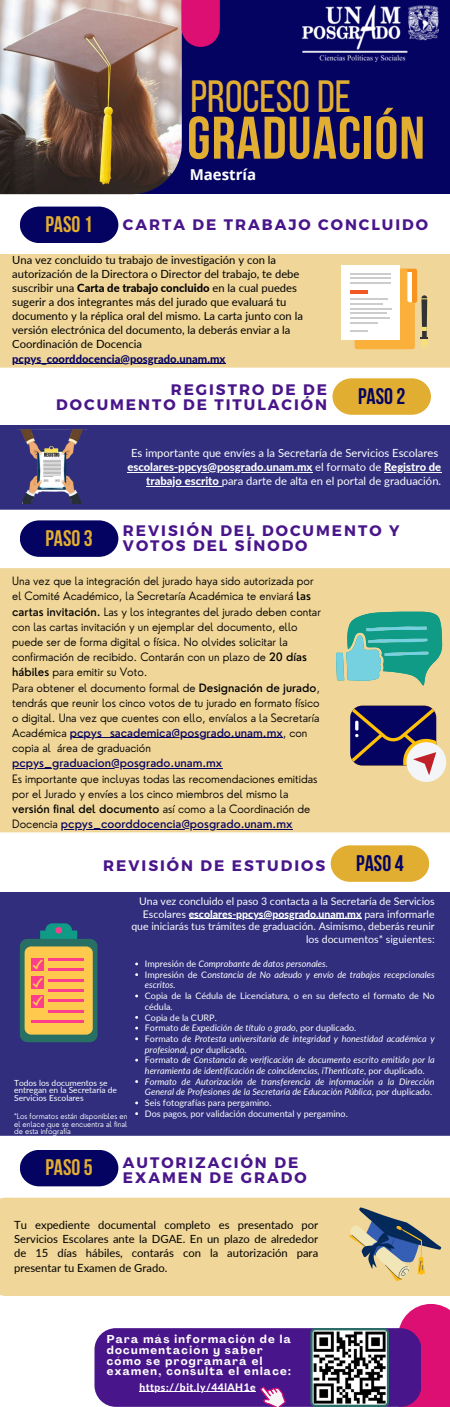
<style>
.page{position:relative;width:450px;height:1407px;background:#fff}
.page>*{position:absolute;margin:0;border:0;box-sizing:border-box;transform-origin:0 0}
.t1{font:700 60px "Bebas Neue";letter-spacing:.015em;color:#e1ae31}
.t2{font:45px "Bebas Neue";color:#e1ae31}
.t3{font:700 22.5px "Bebas Neue";color:#e1ae31}
.t4{font:700 22.5px "Bebas Neue";color:#050362}
.t5{font:700 15.23px/15.1px "Montserrat";letter-spacing:.13em;color:#49158a}
.t6{font:700 15px "Open Sans";color:#fff}
.t7{font:300 11.25px/15.1px "Nourd";color:#000}
.t8{font:11.25px/14.1px "Lato";color:#000}
.t9{font:11.25px "Lato";color:#fff}
.t10{font:700 11.25px/10.6px "Agrandir";letter-spacing:.115em;color:#fff}
.t11{font:800 11.25px "Lato";color:#fff}
.t12{font:800 11.25px "Lato";color:#050362}
.t13{font:10.5px/12.9px "Lato";color:#fff;text-align:center}
.t14{font:800 10.27px "Lato";letter-spacing:.05em;color:#fff}
.t15{font:italic 9px/10.6px "Lato";color:#fff}
.t16{font:9px/10.6px "Lato";color:#fff}
.t17{font:8.4px/7.9px "Lato";color:#fff}
.t18{font:300 7.73px/7.4px "Nourd";color:#fff;text-align:justify}
.s1{font-weight:800}
.s2{font-weight:400}
.s3{font-weight:500}
.s4{font-weight:500;color:#050362}
.s5{font-style:normal}
</style>
<div class="page">
<div style="left:0;top:254px;width:450px;height:113px;background:#f0d698"></div>
<svg style="left:20px;top:206px;width:98px;height:37px;background:#1c1a70"></svg>
<svg style="left:332px;top:378px;width:99px;height:37px;background:#e4b646"></svg>
<div style="left:0;top:425px;width:450px;height:84px;background:#302e7d"></div>
<svg style="left:20px;top:520px;width:98px;height:37px;background:#1c1a70"></svg>
<div style="left:0;top:568px;width:450px;height:264px;background:#f0d698"></div>
<hr style="left:70px;top:737px;width:213px;height:1px;background:#050362">
<hr style="left:12px;top:768px;width:210px;height:1px;background:#050362">
<hr style="left:61px;top:828px;width:231px;height:1px;background:#050362">
<svg style="left:331px;top:845px;width:98px;height:36px;background:#e3b442"></svg>
<div style="left:94px;top:0;width:356px;height:194px;background:#050362"></div>
<img style="left:302px;top:5px;width:136px;height:56px">
<img style="left:0;top:0;width:182px;height:194px">
<div style="left:182px;top:0;width:38px;height:47px;background:#de0f72"></div>
<div style="left:0;top:892px;width:450px;height:243px;background:#302e7d"></div>
<svg style="left:40px;top:923px;width:37px;height:15px"></svg>
<div style="left:55px;top:927px;width:7px;height:6px;background:#fd3f8b;border-radius:50%"></div>
<div style="left:20px;top:938px;width:77px;height:104px;background:#277063;border-radius:8px"></div>
<div style="left:25px;top:946px;width:68px;height:88px;background:#ffc94e;border-radius:7px"></div>
<hr style="left:48px;top:957px;width:36px;height:3px;background:#fd3f8b">
<hr style="left:48px;top:968px;width:36px;height:3px;background:#fd3f8b">
<hr style="left:48px;top:978px;width:36px;height:3px;background:#fd3f8b">
<hr style="left:48px;top:989px;width:36px;height:2px;background:#fd3f8b">
<hr style="left:48px;top:999px;width:36px;height:3px;background:#fd3f8b">
<hr style="left:48px;top:1009px;width:36px;height:3px;background:#fd3f8b">
<hr style="left:31px;top:1020px;width:53px;height:3px;background:#fd3f8b">
<div style="left:31px;top:957px;width:13px;height:13px;background:#fd3f8b"></div>
<div style="left:31px;top:976px;width:13px;height:13px;background:#fd3f8b"></div>
<div style="left:31px;top:994px;width:13px;height:13px;background:#fd3f8b"></div>
<svg style="left:33px;top:959px;width:10px;height:10px"></svg>
<svg style="left:33px;top:978px;width:10px;height:9px"></svg>
<svg style="left:33px;top:996px;width:10px;height:9px"></svg>
<svg style="left:20px;top:1150px;width:98px;height:36px;background:#18166e"></svg>
<div style="left:0;top:1197px;width:450px;height:98px;background:#f0d698"></div>
<div style="left:398px;top:1303px;width:52px;height:103px;background:#de0f72"></div>
<div style="left:94px;top:1327px;width:327px;height:79px;background:#49158a;border-radius:21px"></div>
<svg style="left:260px;top:1386px;width:26px;height:20px"></svg>
<div style="left:341px;top:265px;width:58px;height:75px;background:#fff"></div>
<svg style="left:350px;top:268px;width:80px;height:82px"></svg>
<img style="left:16px;top:429px;width:71px;height:74px">
<svg style="left:336px;top:611px;width:106px;height:74px;background:#61b69f"></svg>
<svg style="left:350px;top:705px;width:96px;height:76px;background:#77667a"></svg>
<svg style="left:349px;top:1207px;width:92px;height:73px;background:#aba68d"></svg>
<svg style="left:310px;top:1327px;width:79px;height:79px;background:#7b8181"></svg>
<hr style="left:12px;top:363px;width:214px;height:1px;background:#050362">
<hr style="left:127px;top:472px;width:186px;height:1px;background:#fff">
<hr style="left:384px;top:472px;width:57px;height:1px;background:#fff">
<hr style="left:151px;top:486px;width:71px;height:1px;background:#fff">
<hr style="left:189px;top:918px;width:173px;height:1px;background:#fff">
<hr style="left:139px;top:1391px;width:117px;height:1px;background:#fff">
<p class="t2" style="left:190px;top:78px;width:162px">PROCESO DE</p>
<h4 class="t1" style="left:187px;top:114px;width:239px">GRADUACIÓN</h4>
<p class="t6" style="left:190px;top:164px;width:68px">Maestría</p>
<h4 class="t3" style="left:45px;top:215px;width:49px">PASO1</h4>
<h3 class="t5" style="left:123px;top:216px;width:307px">CARTA DE TRABAJO CONCLUIDO</h3>
<p class="t8" style="left:12px;top:252px;width:292px">Una vez concluido tu trabajo de investigación y con la autorización de la Directora o Director del trabajo, te debe suscribir una <span class="s1">Carta de trabajo concluido</span> en la cual puedes sugerir a dos integrantes más del jurado que evaluará tu documento y la réplica oral del mismo. La carta junto con la versión electrónica del documento, la deberás enviar a la Coordinación de Docencia</p>
<p class="t12" style="left:12px;top:351px;width:215px">pcpys_coorddocencia@posgrado.unam.mx</p>
<p class="t5" style="left:56px;top:381px;width:272px;text-align:right">REGISTRO DE DE<br>DOCUMENTO DE TITULACIÓN</p>
<h3 class="t9" style="left:131px;top:446px;width:309px">Es importante que envíes a la Secretaría de Servicios Escolares</h3>
<h4 class="t11" style="left:127px;top:460px;width:315px">escolares-ppcys@posgrado.unam.mx <span class="s2">el formato de</span> Registro de</h4>
<p class="t9" style="left:146px;top:474px;width:297px"><span class="s1">trabajo escrito</span> para darte de alta en el portal de graduación.</p>
<p class="t4" style="left:358px;top:387px;width:49px">PASO2</p>
<p class="t3" style="left:45px;top:529px;width:49px">PASO3</p>
<p class="t5" style="left:123px;top:522px;width:278px">REVISIÓN DEL DOCUMENTO Y<br>VOTOS DEL SÍNODO</p>
<p class="t7" style="left:12px;top:573px;width:310px">Una vez que la integración del jurado haya sido autorizada por el Comité Académico, la Secretaría Académica te enviará <span class="s3">las cartas invitación.</span> Las y los integrantes del jurado deben contar con las cartas invitación y un ejemplar del documento, ello puede ser de forma digital o física. No olvides solicitar la confirmación de recibido. Contarán con un plazo de <span class="s3">20 días hábiles</span> para emitir su Voto.</p>
<p class="t7" style="left:12px;top:679px;width:309px;text-align:justify">Para obtener el documento formal de <span class="s3">Designación de jurado</span>, tendrás que reunir los cinco votos de tu jurado en formato físico o digital. Una vez que cuentes con ello, envíalos a la Secretaría Académica <span class="s4">pcpys_sacademica@posgrado.unam.mx</span>, con</p>
<h2 class="t7" style="left:12px;top:740px;width:140px">copia al área de graduación</h2>
<h1 class="t7" style="left:12px;top:755px;width:307px"><span class="s4">pcpys_graduacion@posgrado.unam.mx<br></span>Es importante que incluyas todas las recomendaciones emitidas por el Jurado y envíes a los cinco miembros del mismo la <span class="s3">versión final del documento</span> así como a la Coordinación de Docencia <span class="s4">pcpys_coorddocencia@posgrado.unam.mx</span></h1>
<h3 class="t5" style="left:103px;top:857px;width:223px">REVISIÓN DE ESTUDIOS</h3>
<p class="t4" style="left:356px;top:854px;width:49px">PASO 4</p>
<p class="t13" style="left:139px;top:894px;width:297px">Una vez concluido el paso 3 contacta a la Secretaría de Servicios<br>Escolares <span class="s1">escolares-ppcys@posgrado.unam.mx</span> para informarle</p>
<p class="t13" style="left:131px;top:919px;width:305px;text-align:right">que iniciarás tus trámites de graduación. Asimismo, deberás reunir los documentos* siguientes:</p>
<p class="t15" style="left:145px;top:958px;width:185px"><span class="s5">Impresión de</span> Comprobante de datos personales.</p>
<p class="t15" style="left:145px;top:968px;width:291px"><span class="s5">Impresión de C</span>onstancia de No adeudo y envío de trabajos recepcionales escritos.</p>
<p class="t16" style="left:145px;top:990px;width:291px">Copia de la Cédula de Licenciatura, o en su defecto el formato de No cédula.</p>
<p class="t16" style="left:145px;top:1011px;width:73px">Copia de la CURP.</p>
<p class="t15" style="left:145px;top:1022px;width:213px"><span class="s5">Formato</span> de Expedición de título o grado<span class="s5">, por duplicado.</span></p>
<p class="t15" style="left:145px;top:1033px;width:291px"><span class="s5">Formato</span> de Protesta universitaria de integridad y honestidad académica y profesional, <span class="s5">por duplicado.</span></p>
<p class="t15" style="left:145px;top:1054px;width:291px"><span class="s5">Formato</span> de Constancia de verificación de documento escrito emitido por la herramienta de identificación de coincidencias, iThenticate<span class="s5">, por duplicado.</span></p>
<p class="t15" style="left:145px;top:1075px;width:291px">Formato de Autorización de transferencia de información a la Dirección<br>General de Profesiones de la Secretaría de Educación Pública<span class="s5">, por duplicado.</span></p>
<p class="t16" style="left:145px;top:1097px;width:128px">Seis fotografías para pergamino.</p>
<p class="t16" style="left:145px;top:1107px;width:204px">Dos pagos, por validación documental y pergamino.</p>
<p class="t17" style="left:14px;top:1078px;width:104px">Todos los documentos se entregan en la Secretaría de<br>Servicios Escolares</p>
<h6 class="t18" style="left:14px;top:1112px;width:115px">*Los formatos están disponibles en el enlace que se encuentra al final de esta infografía</h6>
<p class="t3" style="left:45px;top:1158px;width:49px">PASO5</p>
<h3 class="t5" style="left:123px;top:1154px;width:185px">AUTORIZACIÓN DE<br>EXAMEN DE GRADO</h3>
<h4 class="t8" style="left:14px;top:1217px;width:306px;text-align:justify">Tu expediente documental completo es presentado por Servicios Escolares ante la DGAE. En un plazo de alrededor de 15 días hábiles, contarás con la autorización para presentar tu Examen de Grado.</h4>
<p class="t10" style="left:107px;top:1334px;width:186px">Para más información de la documentación y saber cómo se programará el examen, consulta el enlace:</p>
<h6 class="t14" style="left:139px;top:1380px;width:118px">https://bit.ly/44lAH1e</h6>
</div>
